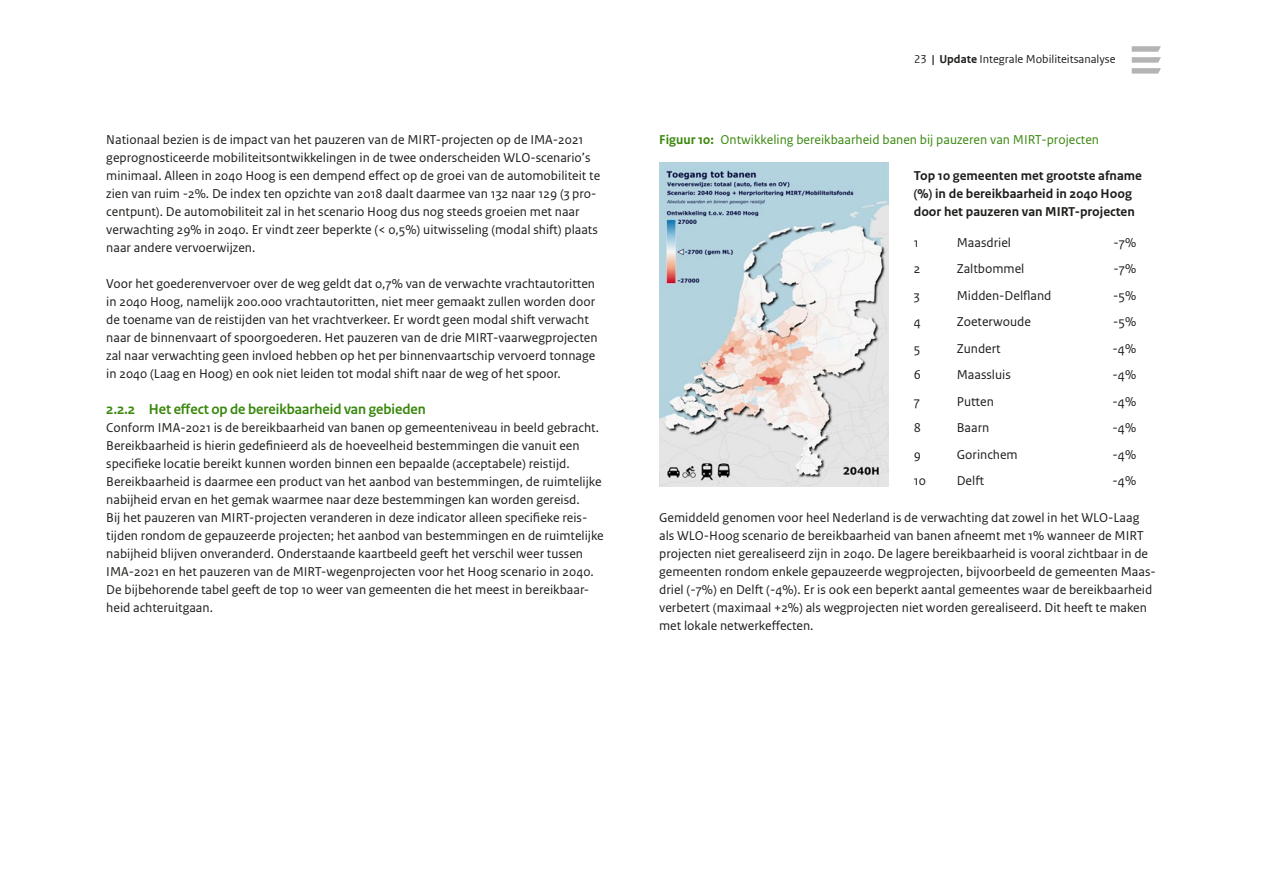
<style>
.page{position:relative;width:1263px;height:893px;background:#fff}
.page>*{position:absolute;margin:0;border:0;box-sizing:border-box;transform-origin:0 0}
.H4_-_Subparagraaf_genummerd{font:700 15px "Rijksoverheid Sans Heading";color:#39870c}
.P_-_Platte_tekst{font:13.5px/18px "Rijksoverheid Sans Text";color:#1d1d1b}
.P_-_Platte_tekst_-_zonder_wit_na{font:700 13.5px/18px "Rijksoverheid Sans Text";color:#1d1d1b}
.Figuurtitel{font:13.5px "Rijksoverheid Sans Text";color:#39870c}
.t1{font:12px "Rijksoverheid Sans Web Text";color:#1d1d1b}
.s1{font-weight:700}
</style>
<div class="page">
<img style="left:659px;top:162px;width:229px;height:324px">
<svg style="left:1132px;top:46px;width:29px;height:28px"></svg>
<p class="P_-_Platte_tekst" style="left:106px;top:131px;width:495px">Nationaal bezien is de impact van het pauzeren van de MIRT-projecten op de IMA-2021 geprognosticeerde mobiliteitsontwikkelingen in de twee onderscheiden WLO-scenario’s minimaal. Alleen in 2040 Hoog is een dempend effect op de groei van de automobiliteit te zien van ruim -2%. De index ten opzichte van 2018 daalt daarmee van 132 naar 129 (3 pro&shy;centpunt). De automobiliteit zal in het scenario Hoog dus nog steeds groeien met naar verwachting 29% in 2040. Er vindt zeer beperkte (&lt; 0,5%) uitwisseling (modal shift) plaats naar andere vervoerwijzen.</p>
<p class="P_-_Platte_tekst" style="left:106px;top:275px;width:493px">Voor het goederenvervoer over de weg geldt dat 0,7% van de verwachte vrachtautoritten in 2040 Hoog, namelijk 200.000 vrachtautoritten, niet meer gemaakt zullen worden door de toename van de reistijden van het vrachtverkeer. Er wordt geen modal shift verwacht naar de binnenvaart of spoorgoederen. Het pauzeren van de drie MIRT-vaarwegprojecten zal naar verwachting geen invloed hebben op het per binnenvaartschip vervoerd tonnage in 2040 (Laag en Hoog) en ook niet leiden tot modal shift naar de weg of het spoor.</p>
<h4 class="H4_-_Subparagraaf_genummerd" style="left:106px;top:401px;width:321px">2.2.2 Het effect op de bereikbaarheid van gebieden</h4>
<p class="P_-_Platte_tekst" style="left:106px;top:419px;width:499px">Conform IMA-2021 is de bereikbaarheid van banen op gemeenteniveau in beeld gebracht.<br>Bereikbaarheid is hierin gedefinieerd als de hoeveelheid bestemmingen die vanuit een specifieke locatie bereikt kunnen worden binnen een bepaalde (acceptabele) reistijd.<br>Bereikbaarheid is daarmee een product van het aanbod van bestemmingen, de ruimtelijke nabijheid ervan en het gemak waarmee naar deze bestemmingen kan worden gereisd.<br>Bij het pauzeren van MIRT-projecten veranderen in deze indicator alleen specifieke reis&shy;tijden rondom de gepauzeerde projecten; het aanbod van bestemmingen en de ruimtelijke nabijheid blijven onveranderd. Onderstaande kaartbeeld geeft het verschil weer tussen IMA-2021 en het pauzeren van de MIRT-wegenprojecten voor het Hoog scenario in 2040.<br>De bijbehorende tabel geeft de top 10 weer van gemeenten die het meest in bereikbaar&shy;heid achteruitgaan.</p>
<p class="t1" style="left:914px;top:52px;width:203px">23 <span class="s1">| Update</span> Integrale Mobiliteitsanalyse</p>
<p class="Figuurtitel" style="left:659px;top:132px;width:441px"><span class="s1">Figuur 10:</span> Ontwikkeling bereikbaarheid banen bij pauzeren van MIRT-projecten</p>
<p class="P_-_Platte_tekst_-_zonder_wit_na" style="left:914px;top:167px;width:230px">Top 10 gemeenten met grootste afname (%) in de bereikbaarheid in 2040 Hoog door het pauzeren van MIRT-projecten</p>
<p class="P_-_Platte_tekst" style="left:914px;top:234px;width:6px">1</p>
<p class="P_-_Platte_tekst" style="left:957px;top:234px;width:56px">Maasdriel</p>
<p class="P_-_Platte_tekst" style="left:1113px;top:234px;width:24px">-7%</p>
<p class="P_-_Platte_tekst" style="left:914px;top:260px;width:8px">2</p>
<p class="P_-_Platte_tekst" style="left:957px;top:260px;width:69px">Zaltbommel</p>
<p class="P_-_Platte_tekst" style="left:1113px;top:260px;width:24px">-7%</p>
<p class="P_-_Platte_tekst" style="left:914px;top:287px;width:7px">3</p>
<p class="P_-_Platte_tekst" style="left:957px;top:287px;width:96px">Midden-Delfland</p>
<p class="P_-_Platte_tekst" style="left:1113px;top:287px;width:25px">-5%</p>
<p class="P_-_Platte_tekst" style="left:914px;top:313px;width:9px">4</p>
<p class="P_-_Platte_tekst" style="left:957px;top:313px;width:76px">Zoeterwoude</p>
<p class="P_-_Platte_tekst" style="left:1113px;top:313px;width:25px">-5%</p>
<p class="P_-_Platte_tekst" style="left:914px;top:340px;width:8px">5</p>
<p class="P_-_Platte_tekst" style="left:957px;top:340px;width:45px">Zundert</p>
<p class="P_-_Platte_tekst" style="left:1113px;top:340px;width:25px">-4%</p>
<p class="P_-_Platte_tekst" style="left:914px;top:366px;width:9px">6</p>
<p class="P_-_Platte_tekst" style="left:957px;top:366px;width:56px">Maassluis</p>
<p class="P_-_Platte_tekst" style="left:1113px;top:366px;width:25px">-4%</p>
<p class="P_-_Platte_tekst" style="left:914px;top:393px;width:8px">7</p>
<p class="P_-_Platte_tekst" style="left:957px;top:393px;width:39px">Putten</p>
<p class="P_-_Platte_tekst" style="left:1113px;top:393px;width:25px">-4%</p>
<p class="P_-_Platte_tekst" style="left:914px;top:419px;width:9px">8</p>
<p class="P_-_Platte_tekst" style="left:957px;top:419px;width:34px">Baarn</p>
<p class="P_-_Platte_tekst" style="left:1113px;top:419px;width:25px">-4%</p>
<p class="P_-_Platte_tekst" style="left:914px;top:446px;width:9px">9</p>
<p class="P_-_Platte_tekst" style="left:957px;top:446px;width:62px">Gorinchem</p>
<p class="P_-_Platte_tekst" style="left:1113px;top:446px;width:25px">-4%</p>
<p class="P_-_Platte_tekst" style="left:914px;top:472px;width:14px">10</p>
<p class="P_-_Platte_tekst" style="left:957px;top:472px;width:29px">Delft</p>
<p class="P_-_Platte_tekst" style="left:1113px;top:472px;width:25px">-4%</p>
<p class="P_-_Platte_tekst" style="left:659px;top:509px;width:498px">Gemiddeld genomen voor heel Nederland is de verwachting dat zowel in het WLO-Laag als WLO-Hoog scenario de bereikbaarheid van banen afneemt met 1% wanneer de MIRT projecten niet gerealiseerd zijn in 2040. De lagere bereikbaarheid is vooral zichtbaar in de gemeenten rondom enkele gepauzeerde wegprojecten, bijvoorbeeld de gemeenten Maas&shy;driel (-7%) en Delft (-4%). Er is ook een beperkt aantal gemeentes waar de bereikbaarheid verbetert (maximaal +2%) als wegprojecten niet worden gerealiseerd. Dit heeft te maken met lokale netwerkeffecten.</p>
</div>
